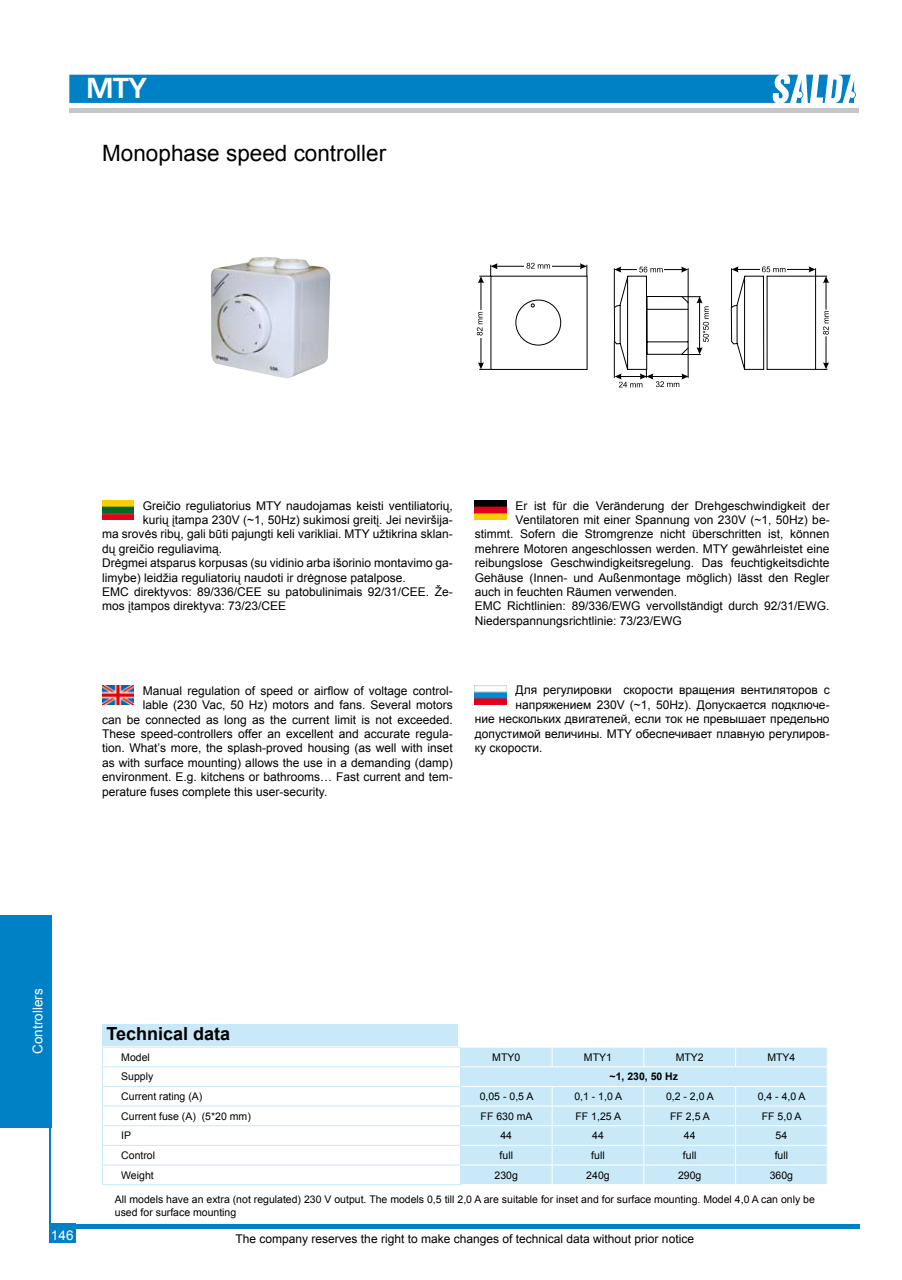
<style>
.page{position:relative;width:902px;height:1280px;background:#fff}
.page>*{position:absolute;margin:0;border:0;box-sizing:border-box;transform-origin:0 0}
.t1{font:700 30px "Eurostile";color:#fff}
.t2{font:22.5px "Arial";color:#000}
.t3{font:700 18px "Arial";color:#000}
.t4{font:13.5px "Arial";color:#fff}
.t5{font:12px "Arial";color:#000}
.t6{font:10.5px/12.6px "Arial";color:#000}
.t7{font:700 10.5px "Arial";color:#000}
</style>
<div class="page">
<div style="left:0;top:915px;width:51px;height:213px;background:#0081c6"></div>
<hr style="left:50px;top:1127px;width:1px;height:116px;background:#0081c6">
<hr style="left:50px;top:1224px;width:809px;height:4px;background:#0081c6">
<div style="left:50px;top:1224px;width:25px;height:19px;background:#0081c6"></div>
<hr style="left:69px;top:108px;width:789px;height:4px;background:#c5c6c8">
<svg style="left:69px;top:74px;width:787px;height:29px;background:#168ccb"></svg>
<img style="left:211px;top:256px;width:119px;height:122px">
<svg style="left:477px;top:263px;width:110px;height:107px"></svg>
<svg style="left:828px;top:311px;width:1px;height:24px"></svg>
<svg style="left:613px;top:266px;width:215px;height:121px"></svg>
<div style="left:461px;top:1048px;width:365px;height:136px;background:#c9e9f8"></div>
<hr style="left:102px;top:1047px;width:359px;height:1px;background:#c9e9f8">
<hr style="left:102px;top:1066px;width:359px;height:1px;background:#c9e9f8">
<hr style="left:102px;top:1086px;width:359px;height:1px;background:#c9e9f8">
<hr style="left:102px;top:1106px;width:359px;height:1px;background:#c9e9f8">
<hr style="left:102px;top:1125px;width:359px;height:1px;background:#c9e9f8">
<hr style="left:102px;top:1145px;width:359px;height:1px;background:#c9e9f8">
<hr style="left:102px;top:1165px;width:359px;height:1px;background:#c9e9f8">
<svg style="left:102px;top:1047px;width:1px;height:137px"></svg>
<svg style="left:460px;top:1047px;width:1px;height:137px"></svg>
<hr style="left:102px;top:1184px;width:359px;height:1px;background:#c9e9f8">
<svg style="left:551px;top:1047px;width:1px;height:19px"></svg>
<svg style="left:643px;top:1047px;width:1px;height:19px"></svg>
<svg style="left:735px;top:1047px;width:1px;height:19px"></svg>
<hr style="left:461px;top:1066px;width:91px;height:1px;background:#fff">
<hr style="left:552px;top:1066px;width:91px;height:1px;background:#fff">
<hr style="left:643px;top:1066px;width:92px;height:1px;background:#fff">
<hr style="left:735px;top:1066px;width:92px;height:1px;background:#fff">
<hr style="left:461px;top:1086px;width:91px;height:1px;background:#fff">
<hr style="left:552px;top:1086px;width:91px;height:1px;background:#fff">
<hr style="left:643px;top:1086px;width:92px;height:1px;background:#fff">
<hr style="left:735px;top:1086px;width:92px;height:1px;background:#fff">
<hr style="left:461px;top:1106px;width:91px;height:1px;background:#fff">
<hr style="left:552px;top:1106px;width:91px;height:1px;background:#fff">
<hr style="left:643px;top:1106px;width:92px;height:1px;background:#fff">
<hr style="left:735px;top:1106px;width:92px;height:1px;background:#fff">
<hr style="left:461px;top:1125px;width:91px;height:1px;background:#fff">
<hr style="left:552px;top:1125px;width:91px;height:1px;background:#fff">
<hr style="left:643px;top:1125px;width:92px;height:1px;background:#fff">
<hr style="left:735px;top:1125px;width:92px;height:1px;background:#fff">
<hr style="left:461px;top:1145px;width:91px;height:1px;background:#fff">
<hr style="left:552px;top:1145px;width:91px;height:1px;background:#fff">
<hr style="left:643px;top:1145px;width:92px;height:1px;background:#fff">
<hr style="left:735px;top:1145px;width:92px;height:1px;background:#fff">
<hr style="left:461px;top:1165px;width:91px;height:1px;background:#fff">
<hr style="left:552px;top:1165px;width:91px;height:1px;background:#fff">
<svg style="left:551px;top:1087px;width:1px;height:97px"></svg>
<hr style="left:643px;top:1165px;width:92px;height:1px;background:#fff">
<svg style="left:643px;top:1087px;width:1px;height:97px"></svg>
<hr style="left:735px;top:1165px;width:92px;height:1px;background:#fff">
<svg style="left:735px;top:1087px;width:1px;height:97px"></svg>
<svg style="left:826px;top:1047px;width:1px;height:137px"></svg>
<div style="left:102px;top:1025px;width:355px;height:21px;background:#c9e9f8"></div>
<img style="left:475px;top:501px;width:31px;height:19px">
<img style="left:475px;top:685px;width:31px;height:20px">
<img style="left:102px;top:501px;width:32px;height:19px">
<img style="left:102px;top:685px;width:32px;height:19px">
<h1 class="t1" style="left:86px;top:72px;width:62px">MTY</h1>
<h2 class="t2" style="left:102px;top:138px;width:285px">Monophase speed controller</h2>
<p class="t5" style="left:143px;top:497px;width:311px">Greičio reguliatorius MTY naudojamas keisti ventiliatorių,</p>
<p class="t5" style="left:143px;top:512px;width:311px">kurių įtampa 230V (~1, 50Hz) sukimosi greitį. Jei neviršija-</p>
<p class="t5" style="left:102px;top:526px;width:352px">ma srovės ribų, gali būti pajungti keli varikliai. MTY užtikrina sklan-</p>
<p class="t5" style="left:102px;top:541px;width:122px">dų greičio reguliavimą.</p>
<p class="t5" style="left:102px;top:555px;width:352px">Drėgmei atsparus korpusas (su vidinio arba išorinio montavimo ga-</p>
<p class="t5" style="left:102px;top:569px;width:305px">limybe) leidžia reguliatorių naudoti ir drėgnose patalpose.</p>
<p class="t5" style="left:102px;top:584px;width:352px">EMC direktyvos: 89/336/CEE su patobulinimais 92/31/CEE. Že-</p>
<p class="t5" style="left:102px;top:598px;width:186px">mos įtampos direktyva: 73/23/CEE</p>
<p class="t5" style="left:515px;top:497px;width:315px">Er ist für die Veränderung der Drehgeschwindigkeit der</p>
<p class="t5" style="left:515px;top:512px;width:315px">Ventilatoren mit einer Spannung von 230V (~1, 50Hz) be-</p>
<p class="t5" style="left:475px;top:526px;width:356px">stimmt. Sofern die Stromgrenze nicht überschritten ist, können</p>
<p class="t5" style="left:475px;top:541px;width:356px">mehrere Motoren angeschlossen werden. MTY gewährleistet eine</p>
<p class="t5" style="left:475px;top:555px;width:356px">reibungslose Geschwindigkeitsregelung. Das feuchtigkeitsdichte</p>
<p class="t5" style="left:475px;top:569px;width:356px">Gehäuse (Innen- und Außenmontage möglich) lässt den Regler</p>
<p class="t5" style="left:475px;top:584px;width:204px">auch in feuchten Räumen verwenden.</p>
<p class="t5" style="left:475px;top:598px;width:356px">EMC Richtlinien: 89/336/EWG vervollständigt durch 92/31/EWG.</p>
<p class="t5" style="left:475px;top:613px;width:208px">Niederspannungsrichtlinie: 73/23/EWG</p>
<p class="t5" style="left:143px;top:683px;width:311px">Manual regulation of speed or airflow of voltage control-</p>
<p class="t5" style="left:143px;top:697px;width:311px">lable (230 Vac, 50 Hz) motors and fans. Several motors</p>
<p class="t5" style="left:102px;top:711px;width:352px">can be connected as long as the current limit is not exceeded.</p>
<p class="t5" style="left:102px;top:726px;width:352px">These speed-controllers offer an excellent and accurate regula-</p>
<p class="t5" style="left:102px;top:740px;width:352px">tion. What’s more, the splash-proved housing (as well with inset</p>
<p class="t5" style="left:102px;top:755px;width:352px">as with surface mounting) allows the use in a demanding (damp)</p>
<p class="t5" style="left:102px;top:769px;width:352px">environment. E.g. kitchens or bathrooms… Fast current and tem-</p>
<p class="t5" style="left:102px;top:783px;width:227px">perature fuses complete this user-security.</p>
<p class="t5" style="left:515px;top:682px;width:315px">Для регулировки скорости вращения вентиляторов с</p>
<p class="t5" style="left:515px;top:697px;width:315px">напряжением 230V (~1, 50Hz). Допускается подключе-</p>
<p class="t5" style="left:475px;top:711px;width:356px">ние нескольких двигателей, если ток не превышает предельно</p>
<p class="t5" style="left:475px;top:726px;width:356px">допустимой величины. MTY обеспечивает плавную регулиров-</p>
<p class="t5" style="left:475px;top:740px;width:69px">ку скорости.</p>
<p class="t4" style="left:29px;top:1054px;width:67px;rotate:-90deg">Controllers</p>
<h3 class="t3" style="left:106px;top:1021px;width:125px">Technical data</h3>
<p class="t6" style="left:121px;top:1051px;width:30px">Model</p>
<p class="t6" style="left:492px;top:1051px;width:30px">MTY0</p>
<p class="t6" style="left:584px;top:1051px;width:30px">MTY1</p>
<p class="t6" style="left:675px;top:1051px;width:30px">MTY2</p>
<p class="t6" style="left:767px;top:1051px;width:30px">MTY4</p>
<p class="t6" style="left:121px;top:1070px;width:34px">Supply</p>
<p class="t7" style="left:609px;top:1070px;width:70px">~1, 230, 50 Hz</p>
<p class="t6" style="left:121px;top:1090px;width:83px">Current rating (A)</p>
<p class="t6" style="left:479px;top:1090px;width:55px">0,05 - 0,5 A</p>
<p class="t6" style="left:574px;top:1090px;width:49px">0,1 - 1,0 A</p>
<p class="t6" style="left:666px;top:1090px;width:49px">0,2 - 2,0 A</p>
<p class="t6" style="left:757px;top:1090px;width:49px">0,4 - 4,0 A</p>
<p class="t6" style="left:121px;top:1110px;width:131px">Current fuse (A) (5*20 mm)</p>
<p class="t6" style="left:480px;top:1110px;width:53px">FF 630 mA</p>
<p class="t6" style="left:575px;top:1110px;width:47px">FF 1,25 A</p>
<p class="t6" style="left:670px;top:1110px;width:41px">FF 2,5 A</p>
<p class="t6" style="left:761px;top:1110px;width:41px">FF 5,0 A</p>
<p class="t6" style="left:121px;top:1129px;width:11px">IP</p>
<p class="t6" style="left:500px;top:1129px;width:13px">44</p>
<p class="t6" style="left:592px;top:1129px;width:13px">44</p>
<p class="t6" style="left:683px;top:1129px;width:13px">44</p>
<p class="t6" style="left:775px;top:1129px;width:13px">54</p>
<p class="t6" style="left:121px;top:1149px;width:35px">Control</p>
<p class="t6" style="left:499px;top:1149px;width:15px">full</p>
<p class="t6" style="left:591px;top:1149px;width:15px">full</p>
<p class="t6" style="left:683px;top:1149px;width:15px">full</p>
<p class="t6" style="left:774px;top:1149px;width:15px">full</p>
<p class="t6" style="left:121px;top:1169px;width:34px">Weight</p>
<p class="t6" style="left:494px;top:1169px;width:25px">230g</p>
<p class="t6" style="left:586px;top:1169px;width:25px">240g</p>
<p class="t6" style="left:678px;top:1169px;width:25px">290g</p>
<p class="t6" style="left:769px;top:1169px;width:25px">360g</p>
<p class="t6" style="left:115px;top:1193px;width:701px">All models have an extra (not regulated) 230 V output. The models 0,5 till 2,0 A are suitable for inset and for surface mounting. Model 4,0 A can only be used for surface mounting</p>
<p class="t4" style="left:51px;top:1226px;width:24px">146</p>
<p class="t5" style="left:235px;top:1231px;width:460px">The company reserves the right to make changes of technical data without prior notice</p>
</div>
